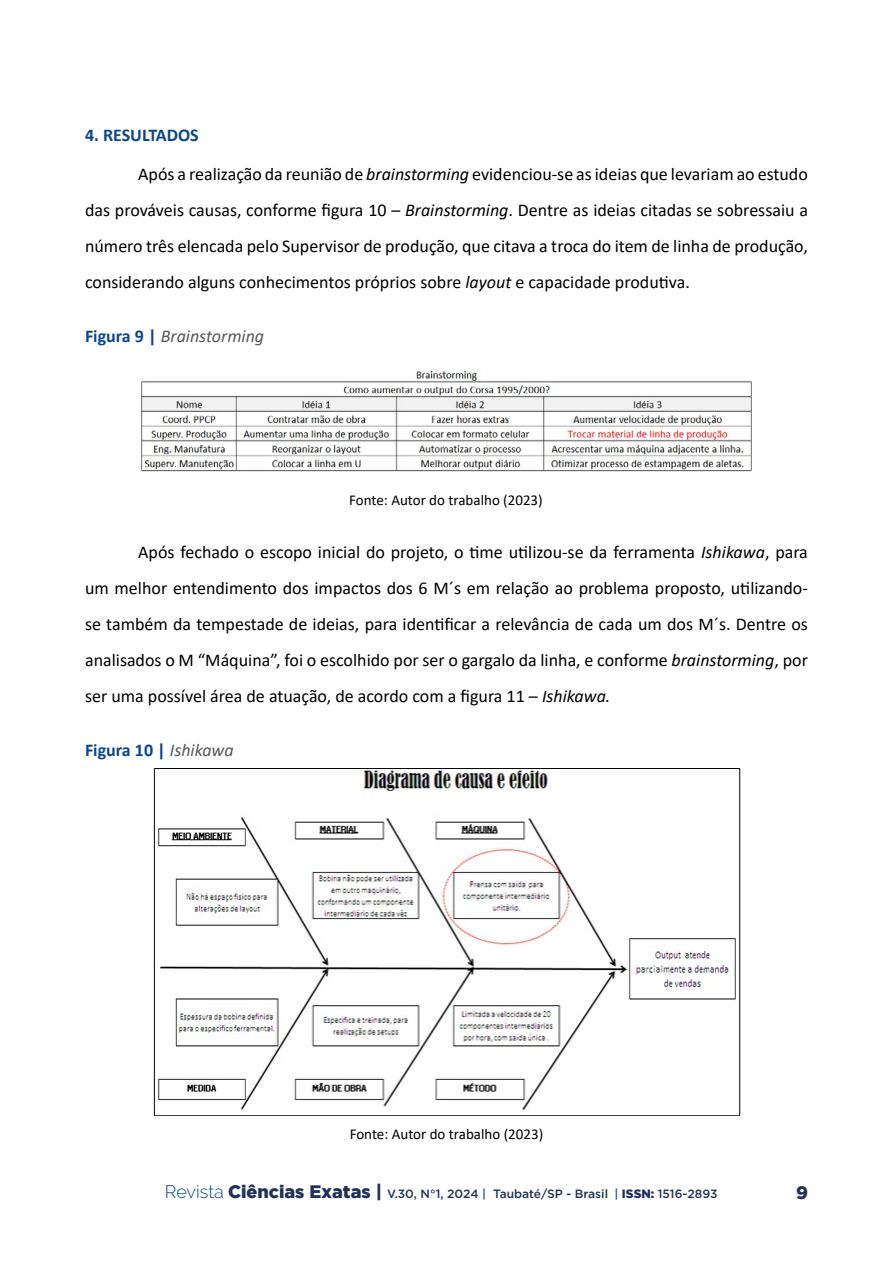
<style>
.page{position:relative;width:893px;height:1263px;background:#fff}
.page>*{position:absolute;margin:0;border:0;box-sizing:border-box;transform-origin:0 0}
.t1{font:18px/36px "Calibri";color:#000;text-align:justify}
.t2{font:italic 18px "Calibri";color:#575756}
.t3{font:700 18px "Calibri";color:#09478d}
.t4{font:900 18px "Gotham";color:#223158}
.t5{font:15px "Calibri";color:#000}
.t6{font:500 12px "Gotham";color:#223158}
.s1{font-weight:700;color:#09478d}
.s2{font-style:italic}
.s3{font-weight:700;font-style:normal;color:#09478d}
.s4{font-weight:400;font-style:italic;color:#575756}
.s5{font-family:"Raleway";font-weight:300;font-size:18px;color:#09478d}
.s6{font-weight:900;font-size:18px}
.s7{color:#104f94}
.s8{font-weight:900}
</style>
<div class="page">
<img style="left:141px;top:368px;width:611px;height:104px">
<img style="left:153px;top:768px;width:587px;height:348px">
<p class="t1" style="left:138px;top:115px;width:671px;line-height:39px;text-indent:-53px"><span class="s1">4. RESULTADOS<br></span>Após a realização da reunião de <span class="s2">brainstorming</span> evidenciou-se as ideias que levariam ao estudo</p>
<p class="t1" style="left:85px;top:192px;width:724px">das prováveis causas, conforme figura 10 – <span class="s2">Brainstorming</span>. Dentre as ideias citadas se sobressaiu a número três elencada pelo Supervisor de produção, que citava a troca do item de linha de produção, considerando alguns conhecimentos próprios sobre <span class="s2">layout</span> e capacidade produtiva.</p>
<p class="t2" style="left:85px;top:324px;width:181px"><span class="s3">Figura 9 |</span> Brainstorming</p>
<p class="t5" style="left:349px;top:489px;width:195px">Fonte: Autor do trabalho (2023)</p>
<p class="t1" style="left:85px;top:534px;width:724px;text-indent:53px">Após fechado o escopo inicial do projeto, o time utilizou-se da ferramenta <span class="s2">Ishikawa</span>, para um melhor entendimento dos impactos dos 6 M´s em relação ao problema proposto, utilizando&shy;se também da tempestade de ideias, para identificar a relevância de cada um dos M´s. Dentre os analisados o M “Máquina”, foi o escolhido por ser o gargalo da linha, e conforme <span class="s2">brainstorming</span>, por ser uma possível área de atuação, de acordo com a figura 11 – <span class="s2">Ishikawa.</span></p>
<p class="t3" style="left:85px;top:737px;width:150px">Figura 10 | <span class="s4">Ishikawa</span></p>
<p class="t5" style="left:350px;top:1123px;width:195px">Fonte: Autor do trabalho (2023)</p>
<p class="t6" style="left:165px;top:1186px;width:554px"><span class="s5">Revista</span> <span class="s6">Ciências Exatas |</span> V.30, N°1, 2024 <span class="s7">|</span> Taubaté/SP - Brasil <span class="s7">|</span> <span class="s8">ISSN:</span> 1516-2893</p>
<p class="t4" style="left:796px;top:1182px;width:13px">9</p>
</div>
